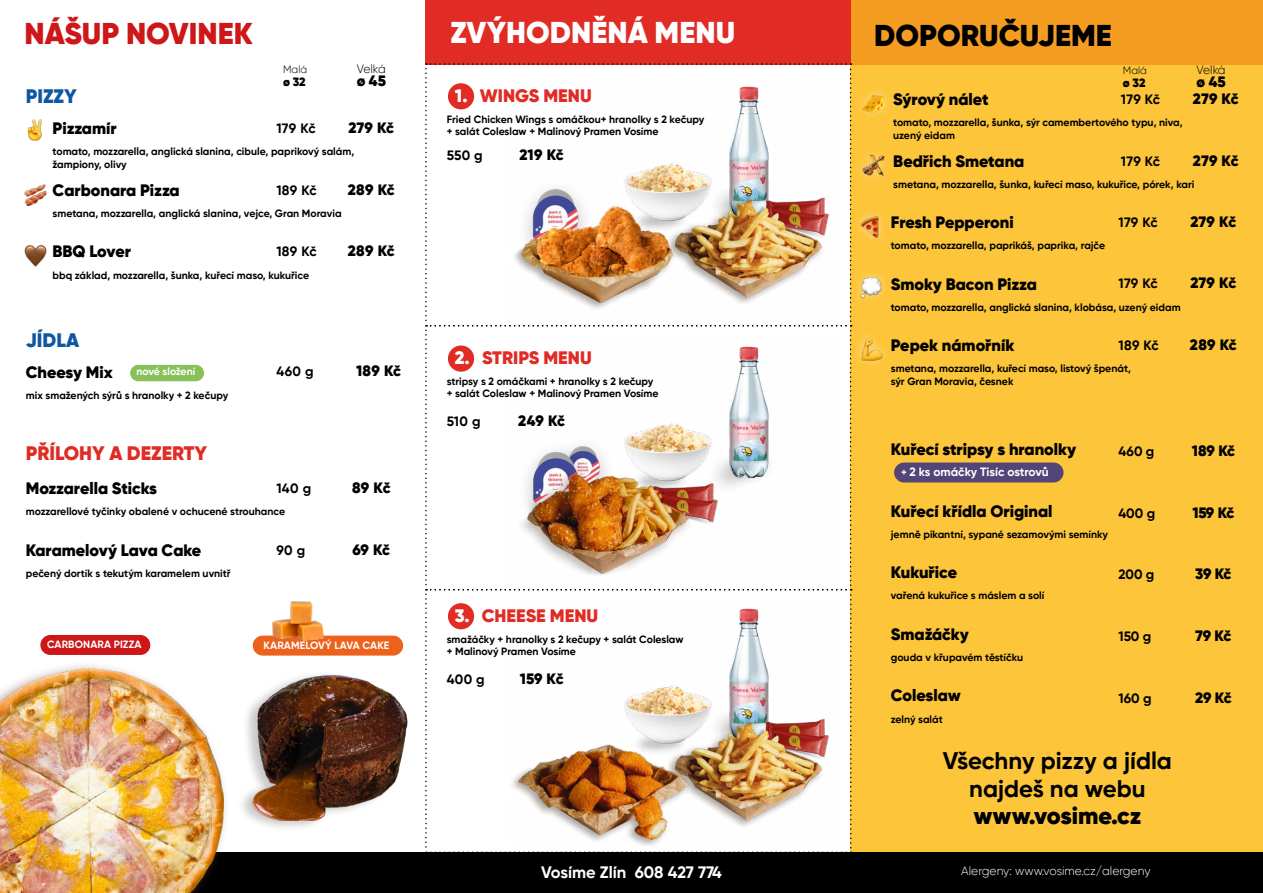
<style>
.page{position:relative;width:1263px;height:893px;background:#fff}
.page>*{position:absolute;margin:0;border:0;box-sizing:border-box;transform-origin:0 0}
.t1{font:900 30px "Gilroy";color:#fff}
.t2{font:900 30px "Gilroy";color:#000}
.t3{font:900 30px "Gilroy";color:#cd1719}
.t4{font:700 24px/27.8px "Gilroy";color:#000;text-align:center}
.t5{font:900 24px "Gilroy";color:#000}
.t6{font:900 19.5px "Gilroy";color:#e12b25}
.t7{font:900 19.5px "Gilroy";color:#0f58a0}
.t8{font:900 18px "Gilroy";color:#e12b25}
.t9{font:900 16.5px "Gilroy";color:#000}
.t10{font:700 16.5px "Gilroy";color:#fff}
.t11{font:900 15px "Gilroy";color:#000}
.t12{font:700 13.5px "Gilroy";letter-spacing:.025em;color:#000}
.t13{font:300 12px "Gilroy";color:#fff}
.t14{font:700 12px "Gilroy";letter-spacing:-.005em;color:#fff}
.t15{font:300 12px "Gilroy";letter-spacing:-.025em;color:#000}
.t16{font:900 12px "Gilroy";color:#000}
.t17{font:700 10.5px/12.6px "Gilroy";color:#000}
.t18{font:700 10.5px "Gilroy";letter-spacing:.01em;color:#fff}
.t19{font:300 10.5px "Gilroy";color:#000}
.s1{color:#fff}
.s2{font-size:10.5px}
</style>
<div class="page">
<div style="left:237px;top:670px;width:170px;height:162px;background:#000;opacity:.22"></div>
<img style="left:237px;top:670px;width:171px;height:150px">
<div style="left:851px;top:0;width:412px;height:893px;background:#fdc53a"></div>
<div style="left:0;top:853px;width:1263px;height:40px;background:#000"></div>
<div style="left:425px;top:0;width:426px;height:64px;background:#e12b25"></div>
<div style="left:851px;top:0;width:412px;height:64px;background:#f59d21"></div>
<div style="left:894px;top:462px;width:169px;height:20px;background:#534577;border-radius:10px"></div>
<div style="left:130px;top:365px;width:74px;height:16px;background:#88c05a;border-radius:8px"></div>
<svg style="left:425px;top:63px;width:427px;height:790px"></svg>
<div style="left:853px;top:269px;width:37px;height:37px;background:#fff;opacity:.5"></div>
<img style="left:861px;top:277px;width:21px;height:21px">
<div style="left:853px;top:330px;width:37px;height:39px;background:#fff;opacity:.5"></div>
<img style="left:860px;top:338px;width:22px;height:22px">
<div style="left:854px;top:87px;width:39px;height:34px;background:#fff;opacity:.5"></div>
<img style="left:863px;top:93px;width:21px;height:21px">
<img style="left:27px;top:119px;width:15px;height:22px">
<img style="left:25px;top:184px;width:21px;height:22px">
<img style="left:25px;top:245px;width:21px;height:21px">
<div style="left:852px;top:208px;width:36px;height:38px;background:#fff;opacity:.5"></div>
<img style="left:861px;top:216px;width:21px;height:22px">
<img style="left:863px;top:154px;width:21px;height:22px">
<div style="left:0;top:660px;width:230px;height:233px;background:#8d5738;opacity:.63"></div>
<img style="left:0;top:668px;width:224px;height:225px">
<div style="left:40px;top:635px;width:110px;height:20px;background:#cd1719;border-radius:10px"></div>
<img style="left:510px;top:604px;width:329px;height:241px">
<img style="left:510px;top:82px;width:329px;height:241px">
<img style="left:510px;top:342px;width:329px;height:240px">
<div style="left:448px;top:345px;width:26px;height:27px;background:#e12b25;border-radius:50%"></div>
<div style="left:448px;top:603px;width:26px;height:26px;background:#e12b25;border-radius:50%"></div>
<div style="left:448px;top:83px;width:26px;height:26px;background:#e12b25;border-radius:50%"></div>
<div style="left:253px;top:636px;width:150px;height:20px;background:#ec621d;border-radius:10px"></div>
<img style="left:269px;top:601px;width:59px;height:41px">
<h1 class="t3" style="left:24px;top:14px;width:230px">NÁŠUP NOVINEK</h1>
<h3 class="t7" style="left:26px;top:84px;width:53px">PIZZY</h3>
<p class="t19" style="left:283px;top:63px;width:26px">Malá</p>
<p class="t15" style="left:357px;top:61px;width:30px">Velká</p>
<p class="t16" style="left:283px;top:74px;width:24px">ø 32</p>
<h3 class="t11" style="left:357px;top:71px;width:31px">ø 45</h3>
<h3 class="t9" style="left:53px;top:118px;width:66px">Pizzamír</h3>
<p class="t17" style="left:53px;top:145px;width:303px">tomato, mozzarella, anglická slanina, cibule, paprikový salám, žampiony, olivy</p>
<p class="t12" style="left:276px;top:120px;width:41px">179 Kč</p>
<h3 class="t11" style="left:348px;top:118px;width:47px">279 Kč</h3>
<h3 class="t9" style="left:53px;top:180px;width:129px">Carbonara Pizza</h3>
<p class="t17" style="left:53px;top:207px;width:290px">smetana, mozzarella, anglická slanina, vejce, Gran Moravia</p>
<p class="t12" style="left:276px;top:181px;width:42px">189 Kč</p>
<h3 class="t11" style="left:348px;top:180px;width:48px">289 Kč</h3>
<p class="t12" style="left:276px;top:243px;width:42px">189 Kč</p>
<h3 class="t11" style="left:348px;top:241px;width:48px">289 Kč</h3>
<h3 class="t9" style="left:53px;top:241px;width:80px">BBQ Lover</h3>
<p class="t17" style="left:53px;top:268px;width:258px">bbq základ, mozzarella, šunka, kuřecí maso, kukuřice</p>
<h3 class="t7" style="left:26px;top:328px;width:55px">JÍDLA</h3>
<h3 class="t9" style="left:26px;top:361px;width:89px">Cheesy Mix</h3>
<p class="t17" style="left:26px;top:389px;width:204px">mix smažených sýrů s hranolky + 2 kečupy</p>
<p class="t18" style="left:136px;top:365px;width:60px">nové složení</p>
<h3 class="t6" style="left:26px;top:441px;width:183px">PŘÍLOHY A DEZERTY</h3>
<p class="t12" style="left:276px;top:363px;width:39px">460 g</p>
<h3 class="t11" style="left:356px;top:362px;width:47px">189 Kč</h3>
<h3 class="t9" style="left:26px;top:478px;width:133px">Mozzarella Sticks</h3>
<p class="t17" style="left:26px;top:505px;width:261px">mozzarellové tyčinky obalené v ochucené strouhance</p>
<p class="t12" style="left:276px;top:480px;width:36px">140 g</p>
<h3 class="t11" style="left:352px;top:479px;width:40px">89 Kč</h3>
<h3 class="t9" style="left:26px;top:540px;width:177px">Karamelový Lava Cake</h3>
<p class="t17" style="left:26px;top:567px;width:206px">pečený dortík s tekutým karamelem uvnitř</p>
<p class="t18" style="left:47px;top:638px;width:96px">CARBONARA PIZZA</p>
<p class="t12" style="left:276px;top:541px;width:30px">90 g</p>
<h3 class="t11" style="left:353px;top:540px;width:39px">69 Kč</h3>
<p class="t18" style="left:263px;top:639px;width:128px">KARAMELOVÝ LAVA CAKE</p>
<h1 class="t1" style="left:450px;top:13px;width:286px">ZVÝHODNĚNÁ MENU</h1>
<h3 class="t8" style="left:455px;top:84px;width:138px"><span class="s1">1.</span> WINGS MENU</h3>
<p class="t17" style="left:447px;top:113px;width:259px">Fried Chicken Wings s omáčkou+ hranolky s 2 kečupy + salát Coleslaw + Malinový Pramen Vosíme</p>
<p class="t12" style="left:447px;top:147px;width:38px">550 g</p>
<h3 class="t11" style="left:519px;top:145px;width:46px">219 Kč</h3>
<h3 class="t8" style="left:455px;top:346px;width:138px"><span class="s1">2.</span> STRIPS MENU</h3>
<p class="t17" style="left:447px;top:375px;width:213px">stripsy s 2 omáčkami + hranolky s 2 kečupy + salát Coleslaw + Malinový Pramen Vosíme</p>
<p class="t12" style="left:447px;top:412px;width:35px">510 g</p>
<h3 class="t11" style="left:518px;top:411px;width:48px">249 Kč</h3>
<h3 class="t8" style="left:455px;top:604px;width:145px"><span class="s1">3.</span> CHEESE MENU</h3>
<p class="t17" style="left:447px;top:633px;width:238px">smažáčky + hranolky s 2 kečupy + salát Coleslaw + Malinový Pramen Vosíme</p>
<p class="t12" style="left:447px;top:670px;width:40px">400 g</p>
<h3 class="t11" style="left:520px;top:669px;width:45px">159 Kč</h3>
<h3 class="t10" style="left:541px;top:862px;width:182px">Vosíme Zlín 608 427 774</h3>
<h1 class="t2" style="left:874px;top:17px;width:239px">DOPORUČUJEME</h1>
<p class="t19" style="left:1123px;top:64px;width:26px">Malá</p>
<p class="t15" style="left:1196px;top:63px;width:30px">Velká</p>
<p class="t16" style="left:1123px;top:76px;width:24px">ø 32</p>
<h3 class="t11" style="left:1196px;top:73px;width:31px">ø 45</h3>
<h3 class="t9" style="left:893px;top:89px;width:97px">Sýrový nálet</h3>
<p class="t17" style="left:893px;top:116px;width:291px">tomato, mozzarella, šunka, sýr camembertového typu, niva, uzený eidam</p>
<p class="t12" style="left:1121px;top:91px;width:41px">179 Kč</p>
<h3 class="t11" style="left:1193px;top:89px;width:47px">279 Kč</h3>
<h3 class="t9" style="left:893px;top:151px;width:133px">Bedřich Smetana</h3>
<p class="t17" style="left:893px;top:178px;width:303px">smetana, mozzarella, šunka, kuřecí maso, kukuřice, pórek, kari</p>
<p class="t12" style="left:1121px;top:153px;width:41px">179 Kč</p>
<h3 class="t11" style="left:1193px;top:151px;width:47px">279 Kč</h3>
<h3 class="t9" style="left:891px;top:212px;width:124px">Fresh Pepperoni</h3>
<p class="t17" style="left:891px;top:239px;width:216px">tomato, mozzarella, paprikáš, paprika, rajče</p>
<p class="t12" style="left:1118px;top:214px;width:41px">179 Kč</p>
<h3 class="t11" style="left:1190px;top:212px;width:47px">279 Kč</h3>
<h3 class="t9" style="left:891px;top:273px;width:147px">Smoky Bacon Pizza</h3>
<p class="t17" style="left:891px;top:301px;width:291px">tomato, mozzarella, anglická slanina, klobása, uzený eidam</p>
<p class="t12" style="left:1118px;top:275px;width:41px">179 Kč</p>
<h3 class="t11" style="left:1190px;top:274px;width:47px">279 Kč</h3>
<p class="t12" style="left:1118px;top:337px;width:42px">189 Kč</p>
<h3 class="t11" style="left:1190px;top:335px;width:48px">289 Kč</h3>
<h3 class="t9" style="left:891px;top:335px;width:125px">Pepek námořník</h3>
<p class="t17" style="left:891px;top:362px;width:242px">smetana, mozzarella, kuřecí maso, listový špenát, sýr Gran Moravia, česnek</p>
<h3 class="t9" style="left:891px;top:439px;width:187px">Kuřecí stripsy s hranolky</h3>
<p class="t12" style="left:1118px;top:443px;width:37px">460 g</p>
<h3 class="t11" style="left:1192px;top:441px;width:45px">189 Kč</h3>
<p class="t14" style="left:901px;top:464px;width:149px"><span class="s2">+</span> 2 ks omáčky Tisíc ostrovů</p>
<h3 class="t9" style="left:891px;top:500px;width:163px">Kuřecí křídla Original</h3>
<p class="t17" style="left:891px;top:528px;width:219px">jemně pikantní, sypané sezamovými semínky</p>
<p class="t12" style="left:1118px;top:504px;width:38px">400 g</p>
<h3 class="t11" style="left:1192px;top:503px;width:44px">159 Kč</h3>
<h3 class="t9" style="left:891px;top:562px;width:68px">Kukuřice</h3>
<p class="t17" style="left:891px;top:589px;width:155px">vařená kukuřice s máslem a solí</p>
<p class="t12" style="left:1118px;top:566px;width:37px">200 g</p>
<h3 class="t11" style="left:1195px;top:564px;width:38px">39 Kč</h3>
<h3 class="t9" style="left:891px;top:624px;width:79px">Smažáčky</h3>
<p class="t17" style="left:891px;top:651px;width:134px">gouda v křupavém těstíčku</p>
<h3 class="t9" style="left:891px;top:685px;width:72px">Coleslaw</h3>
<p class="t17" style="left:891px;top:712px;width:53px">zelný salát</p>
<p class="t12" style="left:1118px;top:628px;width:34px">150 g</p>
<h3 class="t11" style="left:1195px;top:626px;width:37px">79 Kč</h3>
<p class="t12" style="left:1118px;top:689px;width:35px">160 g</p>
<h3 class="t11" style="left:1195px;top:688px;width:38px">29 Kč</h3>
<h2 class="t4" style="left:943px;top:746px;width:231px">Všechny pizzy a jídla najdeš na webu</h2>
<h2 class="t5" style="left:973px;top:801px;width:169px">www.vosime.cz</h2>
<p class="t13" style="left:961px;top:863px;width:191px">Alergeny: www.vosime.cz/alergeny</p>
</div>
